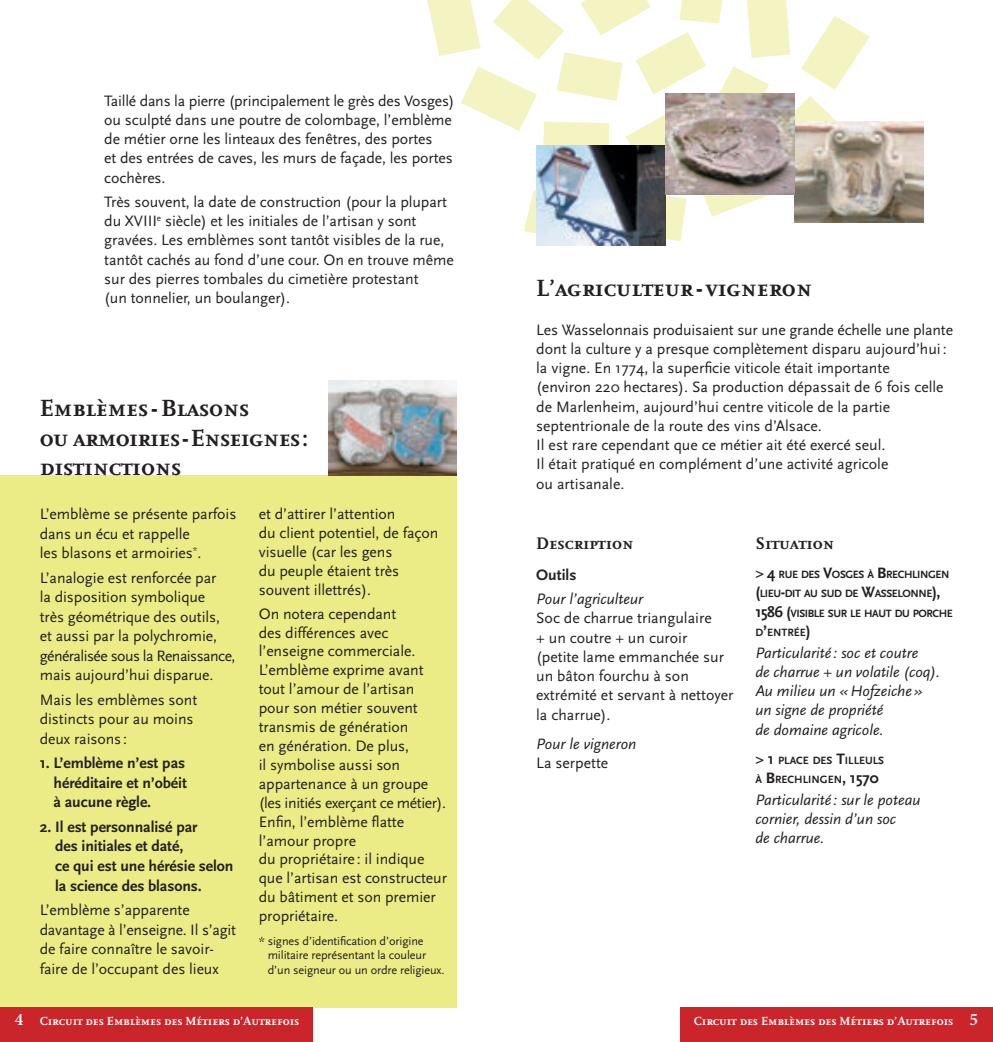
<style>
.page{position:relative;width:993px;height:1042px;background:#fff}
.page>*{position:absolute;margin:0;border:0;box-sizing:border-box;transform-origin:0 0}
.t1{font:700 24.5px/29.4px "Scala Caps";color:#231f20}
.t2{font:700 17.5px "Scala Caps";color:#231f20}
.t3{font:15.75px/19.2px "Scala Sans";letter-spacing:-.005em;color:#231f20}
.t4{font:italic 15.75px/19.2px "Scala Sans";color:#231f20}
.t5{font:700 15.75px/19.6px "Scala Sans";letter-spacing:-.005em;color:#231f20;text-align:justify}
.t6{font:12.25px/14.2px "Scala Sans";letter-spacing:-.01em;color:#231f20}
.t7{font:700 12.25px "Scala Caps";color:#fff}
.t8{font:700 11.03px/19.2px "Scala Sans";letter-spacing:-.035em;color:#231f20}
.t9{font:700 11.03px/19.2px "Scala Sans";color:#231f20}
.s1{font-size:15.75px}
.s2{font-family:"Minion Pro";font-weight:600;font-size:17.5px}
</style>
<div class="page">
<svg style="left:427px;top:0;width:442px;height:245px"></svg>
<div style="left:0;top:475px;width:456px;height:532px;background:#ebec86"></div>
<div style="left:680px;top:1007px;width:312px;height:35px;background:#c9252b"></div>
<div style="left:0;top:1007px;width:313px;height:35px;background:#c9252b"></div>
<img style="left:794px;top:121px;width:129px;height:101px">
<img style="left:328px;top:381px;width:128px;height:94px">
<img style="left:536px;top:145px;width:129px;height:101px">
<img style="left:665px;top:94px;width:129px;height:101px">
<p class="t3" style="left:104px;top:91px;width:352px">Taillé dans la pierre (principalement le grès des Vosges) ou sculpté dans une poutre de colombage, l’emblème de métier orne les linteaux des fenêtres, des portes<br>et des entrées de caves, les murs de façade, les portes cochères.</p>
<p class="t3" style="left:104px;top:192px;width:351px">Très souvent, la date de construction (pour la plupart du XVIII<sup>e</sup> siècle) et les initiales de l’artisan y sont gravées. Les emblèmes sont tantôt visibles de la rue, tantôt cachés au fond d’une cour. On en trouve même sur des pierres tombales du cimetière protestant<br>(un tonnelier, un boulanger).</p>
<h1 class="t1" style="left:40px;top:394px;width:270px">Emblèmes - Blasons<br>ou armoiries - Enseignes : distinctions</h1>
<p class="t3" style="left:40px;top:504px;width:198px">L’emblème se présente parfois dans un écu et rappelle<br>les blasons et armoiries<sup>*</sup>.</p>
<p class="t3" style="left:40px;top:568px;width:197px">L’analogie est renforcée par<br>la disposition symbolique<br>très géométrique des outils, et aussi par la polychromie, généralisée sous la Renaissance, mais aujourd’hui disparue.</p>
<p class="t3" style="left:40px;top:690px;width:159px">Mais les emblèmes sont distincts pour au moins deux raisons :</p>
<p class="t5" style="left:53px;top:754px;width:135px;text-indent:-14px">1. L’emblème n’est pas héréditaire et n’obéit à aucune règle.</p>
<p class="t5" style="left:55px;top:817px;width:180px;text-align:left;text-indent:-15px">2. Il est personnalisé par<br>des initiales et daté,<br>ce qui est une hérésie selon la science des blasons.</p>
<p class="t3" style="left:40px;top:900px;width:198px">L’emblème s’apparente davantage à l’enseigne. Il s’agit de faire connaître le savoir&shy;faire de l’occupant des lieux</p>
<p class="t3" style="left:259px;top:505px;width:181px">et d’attirer l’attention<br>du client potentiel, de façon visuelle (car les gens<br>du peuple étaient très souvent illettrés).</p>
<p class="t3" style="left:259px;top:604px;width:190px">On notera cependant<br>des différences avec l’enseigne commerciale.<br>L’emblème exprime avant tout l’amour de l’artisan pour son métier souvent transmis de génération<br>en génération. De plus,<br>il symbolise aussi son appartenance à un groupe (les initiés exerçant ce métier).<br>Enfin, l’emblème flatte l’amour propre<br>du propriétaire: il indique que l’artisan est constructeur du bâtiment et son premier propriétaire.</p>
<p class="t6" style="left:267px;top:934px;width:178px;text-indent:-9px">* signes d’identification d’origine militaire représentant la couleur d’un seigneur ou un ordre religieux.</p>
<h1 class="t1" style="left:536px;top:274px;width:277px">L’agriculteur - vigneron</h1>
<p class="t3" style="left:536px;top:320px;width:418px">Les Wasselonnais produisaient sur une grande échelle une plante dont la culture y a presque complètement disparu aujourd’hui : la vigne. En 1774, la superficie viticole était importante<br>(environ 220 hectares). Sa production dépassait de 6 fois celle de Marlenheim, aujourd’hui centre viticole de la partie septentrionale de la route des vins d’Alsace.<br>Il est rare cependant que ce métier ait été exercé seul.<br>Il était pratiqué en complément d’une activité agricole<br>ou artisanale.</p>
<p class="t2" style="left:536px;top:533px;width:99px">Description</p>
<p class="t5" style="left:536px;top:565px;width:42px">Outils</p>
<p class="t4" style="left:536px;top:589px;width:108px">Pour l’agriculteur</p>
<p class="t3" style="left:536px;top:609px;width:199px">Soc de charrue triangulaire<br>+ un coutre + un curoir (petite lame emmanchée sur un bâton fourchu à son extrémité et servant à nettoyer la charrue).</p>
<p class="t4" style="left:536px;top:734px;width:102px">Pour le vigneron</p>
<p class="t3" style="left:536px;top:753px;width:74px">La serpette</p>
<p class="t2" style="left:755px;top:533px;width:80px">Situation</p>
<p class="t8" style="left:755px;top:565px;width:199px"><span class="s1">&gt; 4</span> RUE DES <span class="s1">V</span>OSGES À <span class="s1">B</span>RECHLINGEN <span class="s1">(</span>LIEU<span class="s1">-</span>DIT AU SUD DE <span class="s1">W</span>ASSELONNE<span class="s1">),<br>1586 (</span>VISIBLE SUR LE HAUT DU PORCHE<br>D<span class="s1">’</span>ENTRÉE<span class="s1">)</span></p>
<p class="t4" style="left:755px;top:643px;width:186px">Particularité : soc et coutre<br>de charrue + un volatile (coq).<br>Au milieu un « Hofzeiche » un signe de propriété<br>de domaine agricole.</p>
<p class="t9" style="left:755px;top:751px;width:130px"><span class="s1">&gt; 1</span> PLACE DES <span class="s1">T</span>ILLEULS<br>À <span class="s1">B</span>RECHLINGEN<span class="s1">, 1570</span></p>
<p class="t4" style="left:755px;top:790px;width:167px">Particularité : sur le poteau cornier, dessin d’un soc<br>de charrue.</p>
<p class="t7" style="left:15px;top:1013px;width:286px"><span class="s2">4</span> Circuit des Emblèmes des Métiers d’Autrefois</p>
<p class="t7" style="left:693px;top:1013px;width:286px">Circuit des Emblèmes des Métiers d’Autrefois <span class="s2">5</span></p>
</div>
